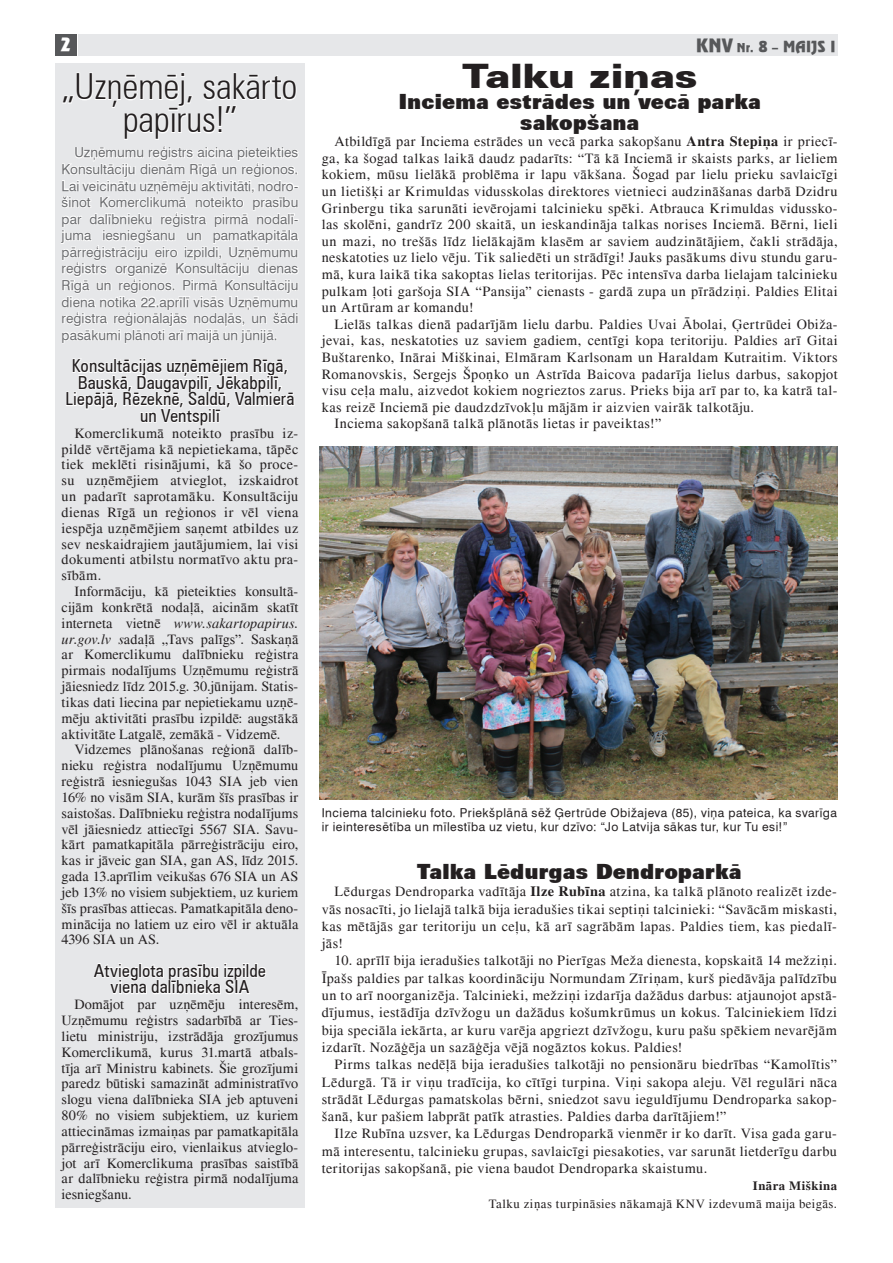
<style>
.page{position:relative;width:893px;height:1263px;background:#fff}
.page>*{position:absolute;margin:0;border:0;box-sizing:border-box;transform-origin:0 0}
.t1{font:300 condensed 36px/33.2px "Zurich TL";color:#231f20;text-align:center}
.t2{font:900 expanded 33px "Zurich TL";letter-spacing:.02em;color:#231f20}
.t3{font:900 21px/21px "Zurich TL";letter-spacing:-.005em;color:#231f20;text-align:center}
.t4{font:condensed 18px/16.6px "Zurich TL";letter-spacing:.005em;color:#231f20;text-align:center}
.t5{font:18px "Revue TL";color:#fff}
.t6{font:15px "Revue TL";letter-spacing:.005em;color:#57585a}
.t7{font:14.25px/15.9px "Times";letter-spacing:.025em;color:#231f20;text-align:justify}
.t8{font:13.5px/16.6px "Swiss 721 TL";letter-spacing:.005em;color:#6c6d70;text-align:justify}
.t9{font:12.75px "Times";letter-spacing:.04em;color:#231f20}
.t10{font:700 12.75px "Times";letter-spacing:.04em;color:#231f20}
.t11{font:12px/13.5px "Swiss 721 TL";letter-spacing:.045em;color:#231f20}
.s1{font-size:18px}
.s2{font-size:12px}
.s3{font-style:italic}
.s4{font-weight:700}
</style>
<div class="page">
<div style="left:79px;top:34px;width:759px;height:22px;background:#e6e7e9"></div>
<div style="left:55px;top:34px;width:22px;height:21px;background:#57585a"></div>
<div style="left:55px;top:63px;width:250px;height:1145px;background:#e6e7e9"></div>
<svg style="left:61px;top:72px;width:238px;height:272px"></svg>
<svg style="left:66px;top:358px;width:229px;height:68px"></svg>
<svg style="left:93px;top:963px;width:173px;height:31px"></svg>
<img style="left:320px;top:447px;width:517px;height:353px">
<p class="t5" style="left:60px;top:34px;width:14px">2</p>
<p class="t6" style="left:696px;top:37px;width:141px"><span class="s1">KNV</span> <span class="s2">Nr.</span> 8 <span class="s2">–</span> MAIJS I</p>
<h1 class="t1" style="left:63px;top:70px;width:236px">„Uzņēmēj, sakārto papīrus!”</h1>
<p class="t8" style="left:62px;top:144px;width:238px;text-indent:13px">Uzņēmumu reģistrs aicina pieteikties Konsultāciju dienām Rīgā un reģionos.<br>Lai veicinātu uzņēmēju aktivitāti, nodro&shy;šinot Komerclikumā noteikto prasību par dalībnieku reģistra pirmā nodalī&shy;juma iesniegšanu un pamatkapitāla pārreģistrāciju eiro izpildi, Uzņēmumu reģistrs organizē Konsultāciju dienas Rīgā un reģionos. Pirmā Konsultāciju diena notika 22.aprīlī visās Uzņēmumu reģistra reģionālajās nodaļās, un šādi pasākumi plānoti arī maijā un jūnijā.</p>
<p class="t4" style="left:65px;top:357px;width:231px">Konsultācijas uzņēmējiem Rīgā,<br>Bauskā, Daugavpilī, Jēkabpilī,<br>Liepājā, Rēzeknē, Saldū, Valmierā un Ventspilī</p>
<p class="t7" style="left:62px;top:425px;width:238px;text-indent:13px">Komerclikumā noteikto prasību iz&shy;pildē vērtējama kā nepietiekama, tāpēc tiek meklēti risinājumi, kā šo proce&shy;su uzņēmējiem atvieglot, izskaidrot un padarīt saprotamāku. Konsultāciju dienas Rīgā un reģionos ir vēl viena iespēja uzņēmējiem saņemt atbildes uz sev neskaidrajiem jautājumiem, lai visi dokumenti atbilstu normatīvo aktu pra&shy;sībām.</p>
<p class="t7" style="left:62px;top:583px;width:238px;text-indent:13px">Informāciju, kā pieteikties konsultā&shy;cijām konkrētā nodaļā, aicinām skatīt interneta vietnē <span class="s3">www.sakartopapirus. ur.gov.lv s</span>adaļā „Tavs palīgs”. Saskaņā ar Komerclikumu dalībnieku reģistra pirmais nodalījums Uzņēmumu reģistrā jāiesniedz līdz 2015.g. 30.jūnijam. Statis&shy;tikas dati liecina par nepietiekamu uzņē&shy;mēju aktivitāti prasību izpildē: augstākā aktivitāte Latgalē, zemākā - Vidzemē.</p>
<p class="t7" style="left:62px;top:742px;width:238px;text-indent:13px">Vidzemes plānošanas reģionā dalīb&shy;nieku reģistra nodalījumu Uzņēmumu reģistrā iesniegušas 1043 SIA jeb vien 16% no visām SIA, kurām šīs prasības ir saistošas. Dalībnieku reģistra nodalījums vēl jāiesniedz attiecīgi 5567 SIA. Savu&shy;kārt pamatkapitāla pārreģistrāciju eiro, kas ir jāveic gan SIA, gan AS, līdz 2015. gada 13.aprīlim veikušas 676 SIA un AS jeb 13% no visiem subjektiem, uz kuriem šīs prasības attiecas. Pamatkapitāla deno&shy;minācija no latiem uz eiro vēl ir aktuāla 4396 SIA un AS.</p>
<p class="t4" style="left:94px;top:962px;width:174px">Atvieglota prasību izpilde viena dalībnieka SIA</p>
<p class="t7" style="left:62px;top:997px;width:238px;text-indent:13px">Domājot par uzņēmēju interesēm, Uzņēmumu reģistrs sadarbībā ar Ties&shy;lietu ministriju, izstrādāja grozījumus Komerclikumā, kurus 31.martā atbals&shy;tīja arī Ministru kabinets. Šie grozījumi paredz būtiski samazināt administratīvo slogu viena dalībnieka SIA jeb aptuveni 80% no visiem subjektiem, uz kuriem attiecināmas izmaiņas par pamatkapitāla pārreģistrāciju eiro, vienlaikus atvieglo&shy;jot arī Komerclikuma prasības saistībā ar dalībnieku reģistra pirmā nodalījuma iesniegšanu.</p>
<h2 class="t2" style="left:462px;top:57px;width:237px">Talku ziņas</h2>
<h3 class="t3" style="left:398px;top:91px;width:364px">Inciema estrādes un vecā parka sakopšana</h3>
<p class="t7" style="left:322px;top:133px;width:517px;line-height:16.6px;text-indent:13px">Atbildīgā par Inciema estrādes un vecā parka sakopšanu <span class="s4">Antra Stepiņa</span> ir priecī&shy;ga, ka šogad talkas laikā daudz padarīts: “Tā kā Inciemā ir skaists parks, ar lieliem kokiem, mūsu lielākā problēma ir lapu vākšana. Šogad par lielu prieku savlaicīgi un lietišķi ar Krimuldas vidusskolas direktores vietnieci audzināšanas darbā Dzidru Grinbergu tika sarunāti ievērojami talcinieku spēki. Atbrauca Krimuldas vidussko&shy;las skolēni, gandrīz 200 skaitā, un ieskandināja talkas norises Inciemā. Bērni, lieli un mazi, no trešās līdz lielākajām klasēm ar saviem audzinātājiem, čakli strādāja, neskatoties uz lielo vēju. Tik saliedēti un strādīgi! Jauks pasākums divu stundu garu&shy;mā, kura laikā tika sakoptas lielas teritorijas. Pēc intensīva darba lielajam talcinieku pulkam ļoti garšoja SIA “Pansija” cienasts - gardā zupa un pīrādziņi. Paldies Elitai un Artūram ar komandu!</p>
<p class="t7" style="left:334px;top:316px;width:505px">Lielās talkas dienā padarījām lielu darbu. Paldies Uvai Ābolai, Ģertrūdei Obiža-</p>
<p class="t7" style="left:322px;top:333px;width:517px">jevai, kas, neskatoties uz saviem gadiem, centīgi kopa teritoriju. Paldies arī Gitai</p>
<p class="t7" style="left:322px;top:349px;width:517px">Buštarenko, Inārai Miškinai, Elmāram Karlsonam un Haraldam Kutraitim. Viktors</p>
<p class="t7" style="left:322px;top:366px;width:517px">Romanovskis, Sergejs Špoņko un Astrīda Baicova padarīja lielus darbus, sakopjot</p>
<p class="t7" style="left:322px;top:383px;width:517px">visu ceļa malu, aizvedot kokiem nogrieztos zarus. Prieks bija arī par to, ka katrā tal-</p>
<p class="t7" style="left:322px;top:399px;width:434px">kas reizē Inciemā pie daudzdzīvokļu mājām ir aizvien vairāk talkotāju.</p>
<p class="t7" style="left:334px;top:416px;width:328px">Inciema sakopšanā talkā plānotās lietas ir paveiktas!”</p>
<p class="t11" style="left:322px;top:806px;width:517px">Inciema talcinieku foto. Priekšplānā sēž Ģertrūde Obižajeva (85), viņa pateica, ka svarīga ir ieinteresētība un mīlestība uz vietu, kur dzīvo: “Jo Latvija sākas tur, kur Tu esi!”</p>
<h3 class="t3" style="left:417px;top:861px;width:326px">Talka Lēdurgas Dendroparkā</h3>
<p class="t7" style="left:322px;top:883px;width:517px;line-height:17.2px;text-indent:13px">Lēdurgas Dendroparka vadītāja <span class="s4">Ilze Rubīna</span> atzina, ka talkā plānoto realizēt izde&shy;vās nosacīti, jo lielajā talkā bija ieradušies tikai septiņi talcinieki: “Savācām miskasti, kas mētājās gar teritoriju un ceļu, kā arī sagrābām lapas. Paldies tiem, kas piedalī&shy;jās!</p>
<p class="t7" style="left:322px;top:952px;width:517px;line-height:17.2px;text-indent:13px">10. aprīlī bija ieradušies talkotāji no Pierīgas Meža dienesta, kopskaitā 14 mežziņi.<br>Īpašs paldies par talkas koordināciju Normundam Zīriņam, kurš piedāvāja palīdzību un to arī noorganizēja. Talcinieki, mežziņi izdarīja dažādus darbus: atjaunojot apstā&shy;dījumus, iestādīja dzīvžogu un dažādus košumkrūmus un kokus. Talciniekiem līdzi bija speciāla iekārta, ar kuru varēja apgriezt dzīvžogu, kuru pašu spēkiem nevarējām izdarīt. Nozāģēja un sazāģēja vējā nogāztos kokus. Paldies!</p>
<p class="t7" style="left:322px;top:1056px;width:517px;line-height:17.2px;text-indent:13px">Pirms talkas nedēļā bija ieradušies talkotāji no pensionāru biedrības “Kamolītis” Lēdurgā. Tā ir viņu tradīcija, ko cītīgi turpina. Viņi sakopa aleju. Vēl regulāri nāca strādāt Lēdurgas pamatskolas bērni, sniedzot savu ieguldījumu Dendroparka sakop&shy;šanā, kur pašiem labprāt patīk atrasties. Paldies darba darītājiem!”</p>
<p class="t7" style="left:322px;top:1125px;width:517px;line-height:17.2px;text-indent:13px">Ilze Rubīna uzsver, ka Lēdurgas Dendroparkā vienmēr ir ko darīt. Visa gada garu&shy;mā interesentu, talcinieku grupas, savlaicīgi piesakoties, var sarunāt lietderīgu darbu teritorijas sakopšanā, pie viena baudot Dendroparka skaistumu.</p>
<p class="t10" style="left:753px;top:1178px;width:86px">Ināra Miškina</p>
<p class="t9" style="left:489px;top:1196px;width:350px">Talku ziņas turpināsies nākamajā KNV izdevumā maija beigās.</p>
</div>
